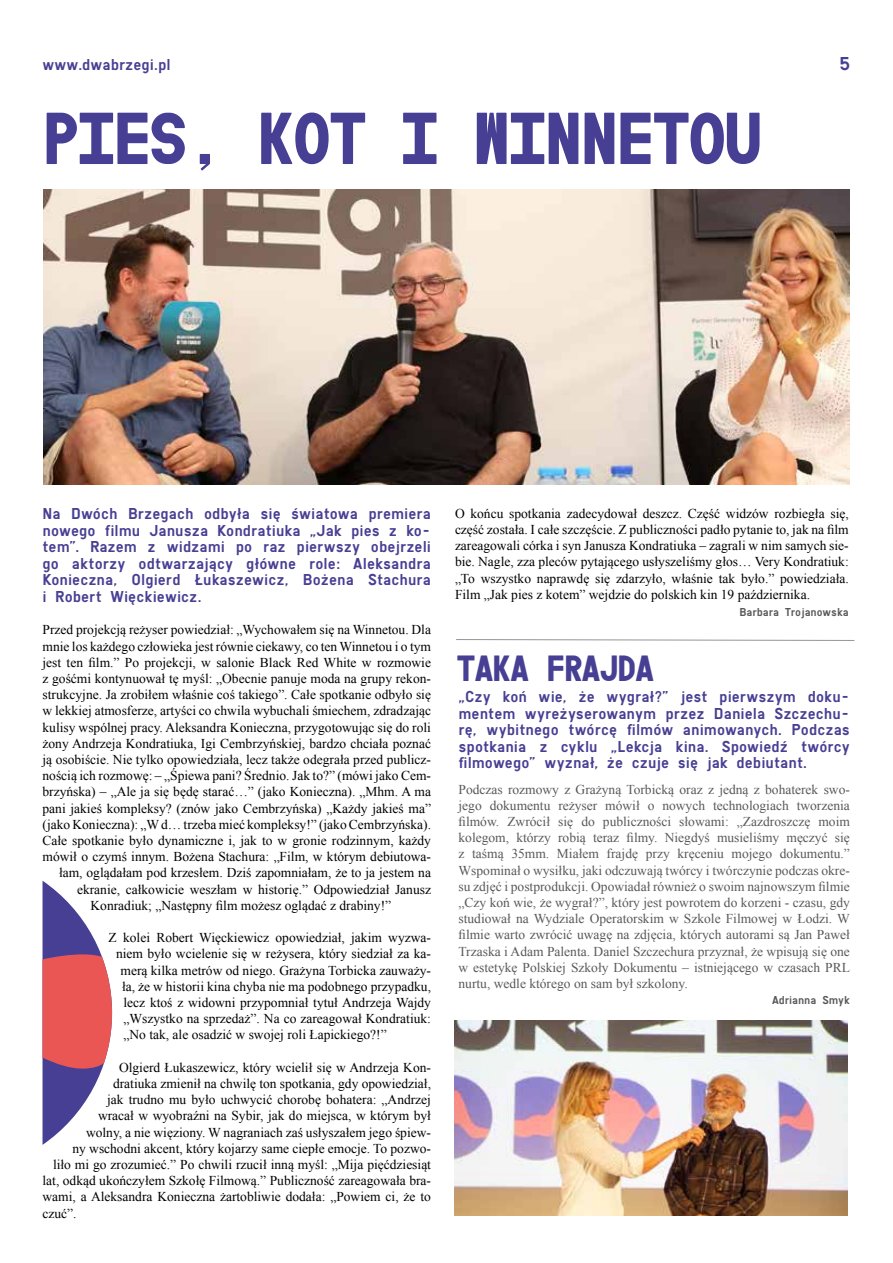
<style>
.page{position:relative;width:893px;height:1263px;background:#fff}
.page>*{position:absolute;margin:0;border:0;box-sizing:border-box;transform-origin:0 0}
.t1{font:51.3px "Cindie Mono A";color:#473f93}
.t2{font:25.5px "Cindie Mono A";color:#473f93}
.t3{font:19.5px "SNV D Regular";color:#473f93}
.t4{font:16.5px/16.5px "SNV D Regular";color:#473f93;text-align:justify}
.t5{font:13.5px/16.2px "Times New Roman";color:#000;text-align:justify}
.t6{font:13.5px/16.2px "Times New Roman";color:#58595b;text-align:justify}
.t7{font:12px "SNV D Regular";letter-spacing:-.005em;color:#58595b}
</style>
<div class="page">
<img style="left:44px;top:190px;width:805px;height:294px">
<svg style="left:456px;top:639px;width:399px;height:2px"></svg>
<img style="left:455px;top:1020px;width:393px;height:196px">
<svg style="left:43px;top:881px;width:69px;height:264px"></svg>
<p class="t4" style="left:43px;top:56px;width:130px">www.dwabrzegi.pl</p>
<h3 class="t3" style="left:839px;top:53px;width:13px">5</h3>
<h1 class="t1" style="left:43px;top:98px;width:720px">PIES, KOT I WINNETOU</h1>
<p class="t4" style="left:43px;top:506px;width:390px">Na Dwóch Brzegach odbyła się światowa premiera nowego filmu Janusza Kondratiuka „Jak pies z ko&shy;tem”. Razem z widzami po raz pierwszy obejrzeli go aktorzy odtwarzający główne role: Aleksandra Konieczna, Olgierd Łukaszewicz, Bożena Stachura i Robert Więckiewicz.</p>
<p class="t5" style="left:43px;top:621px;width:390px">Przed projekcją reżyser powiedział: „Wychowałem się na Winnetou. Dla</p>
<p class="t5" style="left:43px;top:638px;width:390px">mnie los każdego człowieka jest równie ciekawy, co ten Winnetou i o tym</p>
<p class="t5" style="left:43px;top:654px;width:390px">jest ten film.” Po projekcji, w salonie Black Red White w rozmowie</p>
<p class="t5" style="left:43px;top:670px;width:390px">z gośćmi kontynuował tę myśl: „Obecnie panuje moda na grupy rekon-</p>
<p class="t5" style="left:43px;top:686px;width:390px">strukcyjne. Ja zrobiłem właśnie coś takiego”. Całe spotkanie odbyło się</p>
<p class="t5" style="left:43px;top:702px;width:390px">w lekkiej atmosferze, artyści co chwila wybuchali śmiechem, zdradzając</p>
<p class="t5" style="left:43px;top:719px;width:390px">kulisy wspólnej pracy. Aleksandra Konieczna, przygotowując się do roli</p>
<p class="t5" style="left:43px;top:735px;width:390px">żony Andrzeja Kondratiuka, Igi Cembrzyńskiej, bardzo chciała poznać</p>
<p class="t5" style="left:43px;top:751px;width:390px">ją osobiście. Nie tylko opowiedziała, lecz także odegrała przed publicz-</p>
<p class="t5" style="left:43px;top:767px;width:390px">nością ich rozmowę: – „Śpiewa pani? Średnio. Jak to?” (mówi jako Cem-</p>
<p class="t5" style="left:43px;top:783px;width:390px">brzyńska) – „Ale ja się będę starać…” (jako Konieczna). „Mhm. A ma</p>
<p class="t5" style="left:43px;top:800px;width:390px">pani jakieś kompleksy? (znów jako Cembrzyńska) „Każdy jakieś ma”</p>
<p class="t5" style="left:43px;top:816px;width:390px">(jako Konieczna): „W d… trzeba mieć kompleksy!” (jako Cembrzyńska).</p>
<p class="t5" style="left:43px;top:832px;width:390px">Całe spotkanie było dynamiczne i, jak to w gronie rodzinnym, każdy</p>
<p class="t5" style="left:43px;top:848px;width:390px">mówił o czymś innym. Bożena Stachura: „Film, w którym debiutowa-</p>
<p class="t5" style="left:59px;top:864px;width:374px">łam, oglądałam pod krzesłem. Dziś zapomniałam, że to ja jestem na</p>
<p class="t5" style="left:77px;top:881px;width:355px">ekranie, całkowicie weszłam w historię.” Odpowiedział Janusz</p>
<p class="t5" style="left:91px;top:897px;width:302px">Konradiuk; „Następny film możesz oglądać z drabiny!”</p>
<p class="t5" style="left:109px;top:929px;width:324px">Z kolei Robert Więckiewicz opowiedział, jakim wyzwa-</p>
<p class="t5" style="left:116px;top:945px;width:317px">niem było wcielenie się w reżysera, który siedział za ka-</p>
<p class="t5" style="left:121px;top:962px;width:312px">merą kilka metrów od niego. Grażyna Torbicka zauważy-</p>
<p class="t5" style="left:122px;top:978px;width:311px">ła, że w historii kina chyba nie ma podobnego przypadku,</p>
<p class="t5" style="left:124px;top:994px;width:309px">lecz ktoś z widowni przypomniał tytuł Andrzeja Wajdy</p>
<p class="t5" style="left:124px;top:1010px;width:309px">„Wszystko na sprzedaż”. Na co zareagował Kondratiuk:</p>
<p class="t5" style="left:124px;top:1026px;width:265px">„No tak, ale osadzić w swojej roli Łapickiego?!”</p>
<p class="t5" style="left:119px;top:1059px;width:314px">Olgierd Łukaszewicz, który wcielił się w Andrzeja Kon-</p>
<p class="t5" style="left:113px;top:1075px;width:320px">dratiuka zmienił na chwilę ton spotkania, gdy opowiedział,</p>
<p class="t5" style="left:107px;top:1091px;width:326px">jak trudno mu było uchwycić chorobę bohatera: „Andrzej</p>
<p class="t5" style="left:98px;top:1107px;width:335px">wracał w wyobraźni na Sybir, jak do miejsca, w którym był</p>
<p class="t5" style="left:86px;top:1124px;width:347px">wolny, a nie więziony. W nagraniach zaś usłyszałem jego śpiew-</p>
<p class="t5" style="left:73px;top:1140px;width:360px">ny wschodni akcent, który kojarzy same ciepłe emocje. To pozwo-</p>
<p class="t5" style="left:53px;top:1156px;width:380px">liło mi go zrozumieć.” Po chwili rzucił inną myśl: „Mija pięćdziesiąt</p>
<p class="t5" style="left:43px;top:1172px;width:390px">lat, odkąd ukończyłem Szkołę Filmową.” Publiczność zareagowała bra-</p>
<p class="t5" style="left:43px;top:1188px;width:390px">wami, a Aleksandra Konieczna żartobliwie dodała: „Powiem ci, że to</p>
<p class="t5" style="left:43px;top:1205px;width:36px">czuć”.</p>
<p class="t5" style="left:455px;top:505px;width:395px">O końcu spotkania zadecydował deszcz. Część widzów rozbiegła się, część została. I całe szczęście. Z publiczności padło pytanie to, jak na film zareagowali córka i syn Janusza Kondratiuka – zagrali w nim samych sie&shy;bie. Nagle, zza pleców pytającego usłyszeliśmy głos… Very Kondratiuk: „To wszystko naprawdę się zdarzyło, właśnie tak było.” powiedziała.<br>Film „Jak pies z kotem” wejdzie do polskich kin 19 października.</p>
<p class="t7" style="left:739px;top:605px;width:111px">Barbara Trojanowska</p>
<h2 class="t2" style="left:457px;top:648px;width:198px">TAKA FRAJDA</h2>
<p class="t4" style="left:458px;top:689px;width:393px">„Czy koń wie, że wygrał?” jest pierwszym doku&shy;mentem wyreżyserowanym przez Daniela Szczechu&shy;rę, wybitnego twórcę filmów animowanych. Podczas spotkania z cyklu „Lekcja kina. Spowiedź twórcy filmowego” wyznał, że czuje się jak debiutant.</p>
<p class="t6" style="left:458px;top:781px;width:393px">Podczas rozmowy z Grażyną Torbicką oraz z jedną z bohaterek swo&shy;jego dokumentu reżyser mówił o nowych technologiach tworzenia filmów. Zwrócił się do publiczności słowami: „Zazdroszczę moim kolegom, którzy robią teraz filmy. Niegdyś musieliśmy męczyć się z taśmą 35mm. Miałem frajdę przy kręceniu mojego dokumentu.” Wspominał o wysiłku, jaki odczuwają twórcy i twórczynie podczas okre&shy;su zdjęć i postprodukcji. Opowiadał również o swoim najnowszym filmie „Czy koń wie, że wygrał?”, który jest powrotem do korzeni - czasu, gdy studiował na Wydziale Operatorskim w Szkole Filmowej w Łodzi. W filmie warto zwrócić uwagę na zdjęcia, których autorami są Jan Paweł Trzaska i Adam Palenta. Daniel Szczechura przyznał, że wpisują się one w estetykę Polskiej Szkoły Dokumentu – istniejącego w czasach PRL nurtu, wedle którego on sam był szkolony.</p>
<p class="t7" style="left:772px;top:993px;width:79px">Adrianna Smyk</p>
</div>
